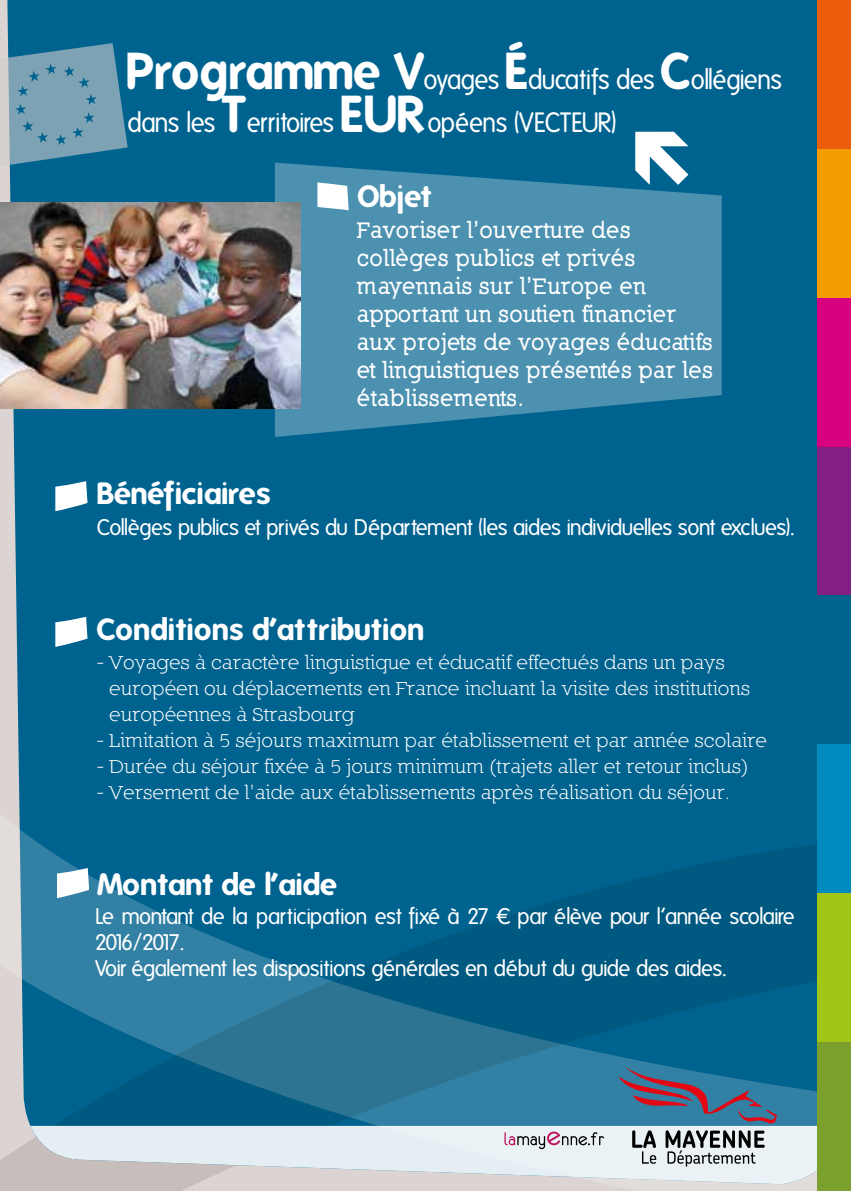
<style>
.page{position:relative;width:851px;height:1191px;background:#fff}
.page>*{position:absolute;margin:0;border:0;box-sizing:border-box;transform-origin:0 0}
.t1{font:700 30px "Folks";color:#fff}
.t2{font:27.2px/43.8px "Folks";letter-spacing:-.03em;color:#fff;scale:.95 1}
.t3{font:24px/28px "Nilland Small Caps Bold";letter-spacing:.015em;color:#fff;scale:.95 1}
.t4{font:22px/26px "Folks";letter-spacing:-.035em;color:#fff}
.t5{font:21px/26px "Nilland Small Caps";color:#fff}
.s1{font-weight:700;font-size:50.4px}
</style>
<div class="page">
<div style="left:6px;top:0;width:811px;height:801px;background:#00638f"></div>
<div style="left:0;top:801px;width:816px;height:40px;background:#00638f"></div>
<svg style="left:0;top:841px;width:816px;height:350px;background:#1c6e93"></svg>
<svg style="left:275px;top:163px;width:446px;height:274px;background:#428aab"></svg>
<svg style="left:317px;top:182px;width:31px;height:28px"></svg>
<svg style="left:635px;top:132px;width:53px;height:53px"></svg>
<svg style="left:30px;top:1098px;width:786px;height:87px;background:#a3c0cd"></svg>
<svg style="left:632px;top:1130px;width:24px;height:33px"></svg>
<svg style="left:665px;top:1130px;width:99px;height:36px;background:#9ba0a2"></svg>
<svg style="left:618px;top:1066px;width:159px;height:57px;background:#466b8b"></svg>
<svg style="left:504px;top:1131px;width:100px;height:18px;background:#c5bfc7"></svg>
<svg style="left:55px;top:481px;width:32px;height:30px"></svg>
<svg style="left:55px;top:617px;width:32px;height:30px"></svg>
<svg style="left:57px;top:868px;width:32px;height:30px"></svg>
<svg style="left:0;top:43px;width:128px;height:125px;background:#6a98ad"></svg>
<img style="left:0;top:203px;width:300px;height:205px">
<div style="left:816px;top:298px;width:34px;height:148px;background:#d7007e"></div>
<div style="left:816px;top:744px;width:34px;height:149px;background:#008abe"></div>
<div style="left:816px;top:446px;width:34px;height:149px;background:#831f82"></div>
<div style="left:817px;top:149px;width:33px;height:149px;background:#f59c00"></div>
<div style="left:816px;top:0;width:34px;height:149px;background:#ea5b0b"></div>
<div style="left:816px;top:893px;width:34px;height:149px;background:#a2c617"></div>
<div style="left:816px;top:1042px;width:34px;height:149px;background:#7ba02d"></div>
<div style="left:817px;top:595px;width:33px;height:149px;background:#00638f"></div>
<p class="t2" style="left:128px;top:58px;width:690px"><span class="s1">Programme V</span>oyages <span class="s1">É</span>ducatifs des <span class="s1">C</span>ollégiens dans les <span class="s1">T</span>erritoires <span class="s1">EUR</span>opéens (VECTEUR)</p>
<h1 class="t1" style="left:357px;top:179px;width:76px">Objet</h1>
<p class="t3" style="left:357px;top:215px;width:376px">Favoriser l’ouverture des collèges publics et privés mayennais sur l’Europe en apportant un soutien financier aux projets de voyages éducatifs et linguistiques présentés par les établissements.</p>
<h1 class="t1" style="left:97px;top:475px;width:175px">Bénéficiaires</h1>
<p class="t4" style="left:97px;top:514px;width:699px">Collèges publics et privés du Département (les aides individuelles sont exclues).</p>
<h1 class="t1" style="left:97px;top:611px;width:329px">Conditions d’attribution</h1>
<p class="t5" style="left:109px;top:648px;width:642px;text-indent:-12px">- Voyages à caractère linguistique et éducatif effectués dans un pays européen ou déplacements en France incluant la visite des institutions européennes à Strasbourg</p>
<p class="t5" style="left:97px;top:726px;width:671px">- Limitation à 5 séjours maximum par établissement et par année scolaire</p>
<p class="t5" style="left:97px;top:752px;width:653px">- Durée du séjour fixée à 5 jours minimum (trajets aller et retour inclus)</p>
<p class="t5" style="left:97px;top:778px;width:634px">- Versement de l’aide aux établissements après réalisation du séjour.</p>
<h1 class="t1" style="left:97px;top:866px;width:242px">Montant de l’aide</h1>
<p class="t4" style="left:95px;top:903px;width:701px">Le montant de la participation est fixé à 27 € par élève pour l’année scolaire<br>2016/2017.<br>Voir également les dispositions générales en début du guide des aides.</p>
</div>
